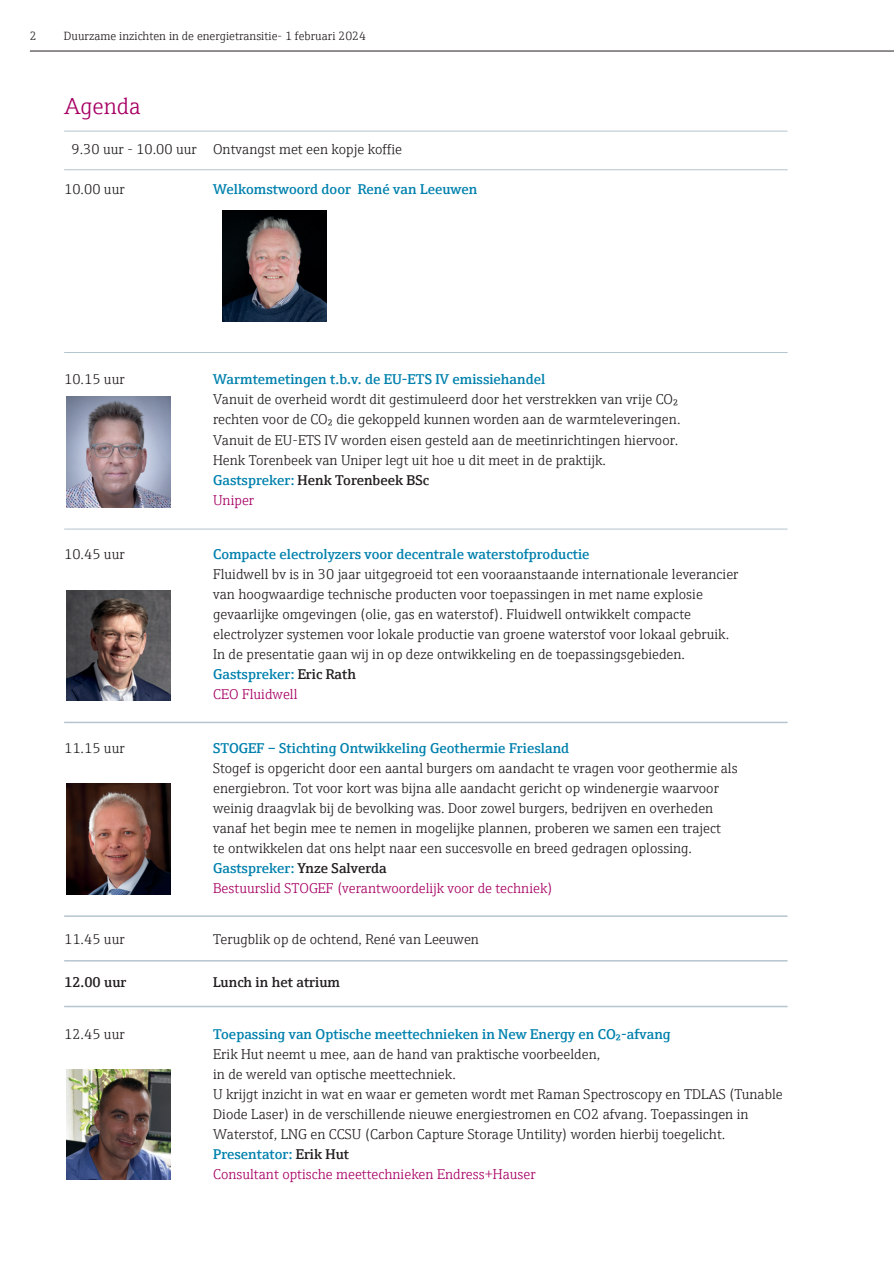
<style>
.page{position:relative;width:894px;height:1263px;background:#fff}
.page>*{position:absolute;margin:0;border:0;box-sizing:border-box;transform-origin:0 0}
.t1{font:300 23.25px "E+H Serif";color:#a70164}
.t2{font:300 14.25px/20px "E+H Serif";color:#231f20}
.t3{font:600 14.25px "E+H Serif";color:#0081ad}
.t4{font:600 14.25px "E+H Serif";color:#231f20}
.t5{font:300 12px "E+H Serif";color:#231f20}
.s1{font-weight:600;color:#0081ad}
.s2{font-weight:600}
.s3{color:#a70164}
</style>
<div class="page">
<hr style="left:30px;top:51px;width:863px;height:1px;background:#231f20">
<img style="left:66px;top:397px;width:104px;height:110px">
<img style="left:223px;top:211px;width:104px;height:110px">
<img style="left:66px;top:784px;width:104px;height:110px">
<img style="left:66px;top:590px;width:104px;height:111px">
<img style="left:66px;top:1069px;width:104px;height:110px">
<hr style="left:64px;top:352px;width:723px;height:1px;background:#b5c5cf">
<hr style="left:64px;top:169px;width:723px;height:1px;background:#b5c5cf">
<hr style="left:64px;top:131px;width:723px;height:1px;background:#b5c5cf">
<hr style="left:64px;top:529px;width:723px;height:1px;background:#b5c5cf">
<hr style="left:64px;top:722px;width:723px;height:1px;background:#b5c5cf">
<hr style="left:64px;top:915px;width:723px;height:2px;background:#b5c5cf">
<hr style="left:64px;top:960px;width:723px;height:1px;background:#b5c5cf">
<hr style="left:64px;top:1006px;width:723px;height:1px;background:#b5c5cf">
<p class="t5" style="left:30px;top:31px;width:8px">2</p>
<p class="t5" style="left:64px;top:31px;width:303px">Duurzame inzichten in de energietransitie- 1 februari 2024</p>
<h1 class="t1" style="left:64px;top:96px;width:78px">Agenda</h1>
<p class="t2" style="left:72px;top:141px;width:332px">9.30 uur - 10.00 uur Ontvangst met een kopje koffie</p>
<p class="t2" style="left:64px;top:181px;width:62px">10.00 uur</p>
<p class="t3" style="left:213px;top:183px;width:266px">Welkomstwoord door René van Leeuwen</p>
<p class="t2" style="left:64px;top:371px;width:62px">10.15 uur</p>
<p class="t3" style="left:213px;top:373px;width:333px">Warmtemetingen t.b.v. de EU-ETS IV emissiehandel</p>
<p class="t2" style="left:213px;top:391px;width:469px">Vanuit de overheid wordt dit gestimuleerd door het verstrekken van vrije CO₂ rechten voor de CO₂ die gekoppeld kunnen worden aan de warmteleveringen.<br>Vanuit de EU-ETS IV worden eisen gesteld aan de meetinrichtingen hiervoor.<br>Henk Torenbeek van Uniper legt uit hoe u dit meet in de praktijk.<br><span class="s1">Gastspreker:</span> <span class="s2">Henk Torenbeek BSc<br></span><span class="s3">Uniper</span></p>
<p class="t2" style="left:64px;top:545px;width:62px">10.45 uur</p>
<p class="t3" style="left:213px;top:547px;width:378px">Compacte electrolyzers voor decentrale waterstofproductie</p>
<p class="t2" style="left:213px;top:565px;width:526px">Fluidwell bv is in 30 jaar uitgegroeid tot een vooraanstaande internationale leverancier van hoogwaardige technische producten voor toepassingen in met name explosie gevaarlijke omgevingen (olie, gas en waterstof). Fluidwell ontwikkelt compacte electrolyzer systemen voor lokale productie van groene waterstof voor lokaal gebruik.<br>In de presentatie gaan wij in op deze ontwikkeling en de toepassingsgebieden.<br><span class="s1">Gastspreker:</span> <span class="s2">Eric Rath<br></span><span class="s3">CEO Fluidwell</span></p>
<p class="t2" style="left:64px;top:739px;width:62px">11.15 uur</p>
<p class="t3" style="left:213px;top:741px;width:357px">STOGEF – Stichting Ontwikkeling Geothermie Friesland</p>
<p class="t2" style="left:213px;top:759px;width:526px">Stogef is opgericht door een aantal burgers om aandacht te vragen voor geothermie als energiebron. Tot voor kort was bijna alle aandacht gericht op windenergie waarvoor weinig draagvlak bij de bevolking was. Door zowel burgers, bedrijven en overheden vanaf het begin mee te nemen in mogelijke plannen, proberen we samen een traject<br>te ontwikkelen dat ons helpt naar een succesvolle en breed gedragen oplossing.<br><span class="s1">Gastspreker:</span> <span class="s2">Ynze Salverda<br></span><span class="s3">Bestuurslid STOGEF (verantwoordelijk voor de techniek)</span></p>
<p class="t2" style="left:64px;top:930px;width:62px">11.45 uur</p>
<p class="t2" style="left:213px;top:930px;width:267px">Terugblik op de ochtend, René van Leeuwen</p>
<p class="t4" style="left:64px;top:975px;width:64px">12.00 uur</p>
<p class="t4" style="left:213px;top:975px;width:128px">Lunch in het atrium</p>
<p class="t2" style="left:64px;top:1025px;width:62px">12.45 uur</p>
<p class="t3" style="left:213px;top:1027px;width:459px">Toepassing van Optische meettechnieken in New Energy en CO₂-afvang</p>
<p class="t2" style="left:213px;top:1045px;width:571px">Erik Hut neemt u mee, aan de hand van praktische voorbeelden,<br>in de wereld van optische meettechniek.<br>U krijgt inzicht in wat en waar er gemeten wordt met Raman Spectroscopy en TDLAS (Tunable Diode Laser) in de verschillende nieuwe energiestromen en CO2 afvang. Toepassingen in Waterstof, LNG en CCSU (Carbon Capture Storage Untility) worden hierbij toegelicht.<br><span class="s1">Presentator:</span> <span class="s2">Erik Hut<br></span><span class="s3">Consultant optische meettechnieken Endress+Hauser</span></p>
</div>
